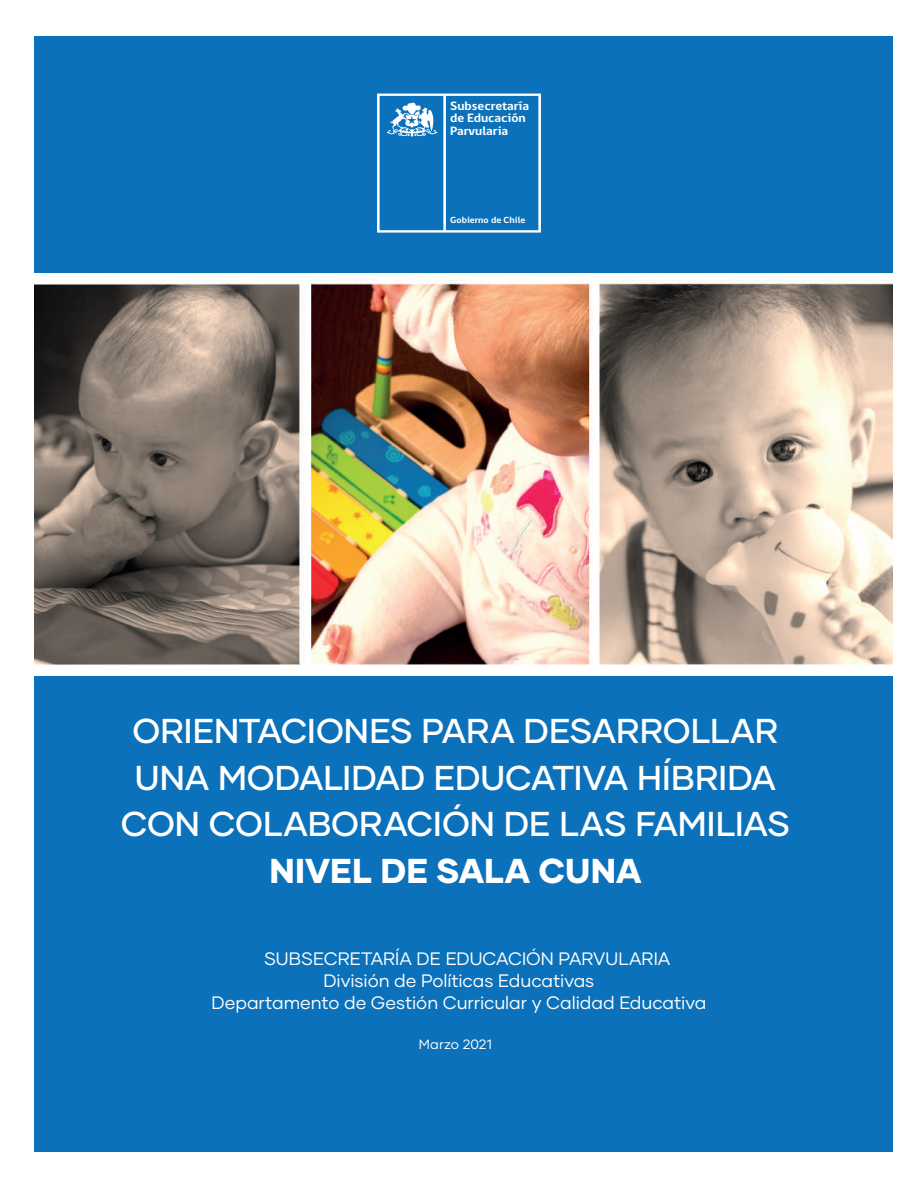
<style>
.page{position:relative;width:918px;height:1188px;background:#fff}
.page>*{position:absolute;margin:0;border:0;box-sizing:border-box;transform-origin:0 0}
.t1{font:500 34.5px/46.5px "Gilmer";letter-spacing:-.005em;color:#fff;text-align:center}
.t2{font:800 34.5px "Gilmer";color:#fff}
.t3{font:18px/21.6px "Gilmer";letter-spacing:-.005em;color:#fff;text-align:center}
.t4{font:13.5px "Gilmer";letter-spacing:.005em;color:#fff}
.t5{font:700 12.45px/12.5px "gob CL";color:#fff;scale:1.08 1}
.t6{font:700 9.15px "gob CL";color:#fff;scale:1.08 1}
.s1{color:#0d71b9}
</style>
<div class="page">
<div style="left:34px;top:36px;width:859px;height:1116px;background:#0a71ba"></div>
<svg style="left:377px;top:94px;width:164px;height:139px"></svg>
<img style="left:34px;top:273px;width:859px;height:403px">
<p class="t5" style="left:450px;top:100px;width:75px">Subsecretaría de Educación<br>Parvularia</p>
<p class="t6" style="left:450px;top:214px;width:71px">Gobierno de Chile</p>
<h1 class="t1" style="left:121px;top:708px;width:671px">ORIENTACIONES PARA DESARROLLAR<br>UNA MODALIDAD EDUCATIVA HÍBRIDA<br>CON COLABORACIÓN DE LAS FAMILIAS</h1>
<h1 class="t2" style="left:269px;top:849px;width:374px">NIVEL DE SALA CUNA</h1>
<p class="t3" style="left:212px;top:948px;width:496px"><span class="s1">S</span>SUBSECRETARÍA DE EDUCACIÓN PARVULARIA<br>División de Políticas Educativas<br>Departamento de Gestión Curricular y Calidad Educativa</p>
<p class="t4" style="left:419px;top:1036px;width:74px">Marzo 2021</p>
</div>
